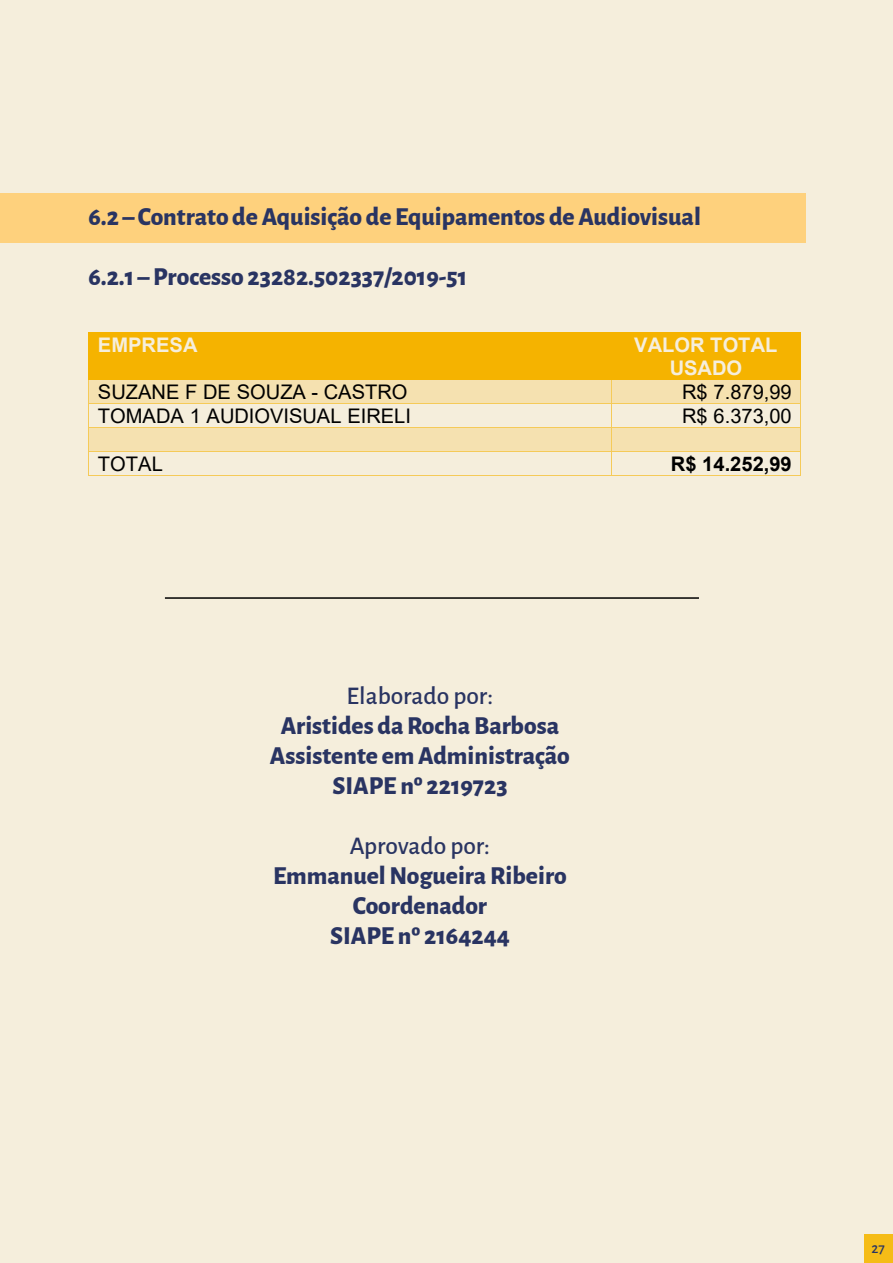
<style>
.page{position:relative;width:893px;height:1263px;background:#f5eedc}
.page>*{position:absolute;margin:0;border:0;box-sizing:border-box;transform-origin:0 0}
.t1{font:800 25.5px/30px "Alegreya Sans";color:#293462;text-align:center}
.t2{font:500 25.5px "Alegreya Sans";color:#293462}
.t3{font:20.1px "Arial";color:#000}
.t4{font:700 20.1px/23.1px "Arial";color:#fff;text-align:center}
.t5{font:700 20.1px "Arial";letter-spacing:.005em;color:#000}
.t6{font:500 15.15px "Alegreya Sans";color:#293462}
</style>
<div class="page">
<div style="left:89px;top:333px;width:522px;height:46px;background:#f5b300"></div>
<div style="left:611px;top:333px;width:189px;height:46px;background:#f5b300"></div>
<hr style="left:89px;top:332px;width:522px;height:1px;background:#ffc000">
<hr style="left:612px;top:332px;width:188px;height:1px;background:#ffc000">
<hr style="left:88px;top:333px;width:1px;height:46px;background:#ffc000">
<hr style="left:800px;top:333px;width:1px;height:46px;background:#ffc000">
<div style="left:89px;top:380px;width:521px;height:23px;background:#f5e1b0"></div>
<div style="left:612px;top:380px;width:188px;height:23px;background:#f5e1b0"></div>
<hr style="left:89px;top:379px;width:522px;height:1px;background:#ffc000">
<hr style="left:612px;top:379px;width:188px;height:1px;background:#ffc000">
<hr style="left:89px;top:403px;width:522px;height:1px;background:#ffd966">
<hr style="left:612px;top:403px;width:188px;height:1px;background:#ffd966">
<div style="left:89px;top:428px;width:521px;height:23px;background:#f5e1b0"></div>
<div style="left:612px;top:428px;width:188px;height:23px;background:#f5e1b0"></div>
<hr style="left:89px;top:427px;width:522px;height:1px;background:#ffd966">
<hr style="left:612px;top:427px;width:188px;height:1px;background:#ffd966">
<hr style="left:89px;top:451px;width:522px;height:1px;background:#ffd966">
<hr style="left:612px;top:451px;width:188px;height:1px;background:#ffd966">
<svg style="left:88px;top:379px;width:1px;height:97px"></svg>
<hr style="left:89px;top:475px;width:522px;height:1px;background:#ffd966">
<svg style="left:611px;top:379px;width:2px;height:97px"></svg>
<hr style="left:612px;top:475px;width:188px;height:1px;background:#ffd966">
<svg style="left:800px;top:379px;width:1px;height:97px"></svg>
<hr style="left:165px;top:597px;width:534px;height:2px;background:#000">
<div style="left:0;top:194px;width:805px;height:49px;background:#fed17d"></div>
<div style="left:864px;top:1234px;width:29px;height:29px;background:#f5bc17"></div>
<p class="t1" style="left:88px;top:200px;width:614px">6.2 – Contrato de Aquisição de Equipamentos de Audiovisual</p>
<p class="t1" style="left:88px;top:260px;width:380px">6.2.1 – Processo 23282.502337/2019-51</p>
<p class="t4" style="left:98px;top:334px;width:101px">EMPRESA</p>
<p class="t4" style="left:634px;top:334px;width:145px">VALOR TOTAL<br>USADO</p>
<p class="t3" style="left:98px;top:378px;width:311px">SUZANE F DE SOUZA - CASTRO</p>
<p class="t3" style="left:682px;top:378px;width:111px">R$ 7.879,99</p>
<p class="t3" style="left:98px;top:402px;width:315px">TOMADA 1 AUDIOVISUAL EIRELI</p>
<p class="t3" style="left:682px;top:402px;width:111px">R$ 6.373,00</p>
<p class="t3" style="left:98px;top:450px;width:66px">TOTAL</p>
<p class="t5" style="left:671px;top:450px;width:122px">R$ 14.252,99</p>
<p class="t2" style="left:347px;top:678px;width:148px">Elaborado por:</p>
<p class="t1" style="left:270px;top:709px;width:301px">Aristides da Rocha Barbosa<br>Assistente em Administração<br>SIAPE nº 2219723</p>
<p class="t2" style="left:350px;top:828px;width:142px">Aprovado por:</p>
<p class="t1" style="left:273px;top:859px;width:295px">Emmanuel Nogueira Ribeiro<br>Coordenador<br>SIAPE nº 2164244</p>
<p class="t6" style="left:871px;top:1237px;width:15px">27</p>
</div>
